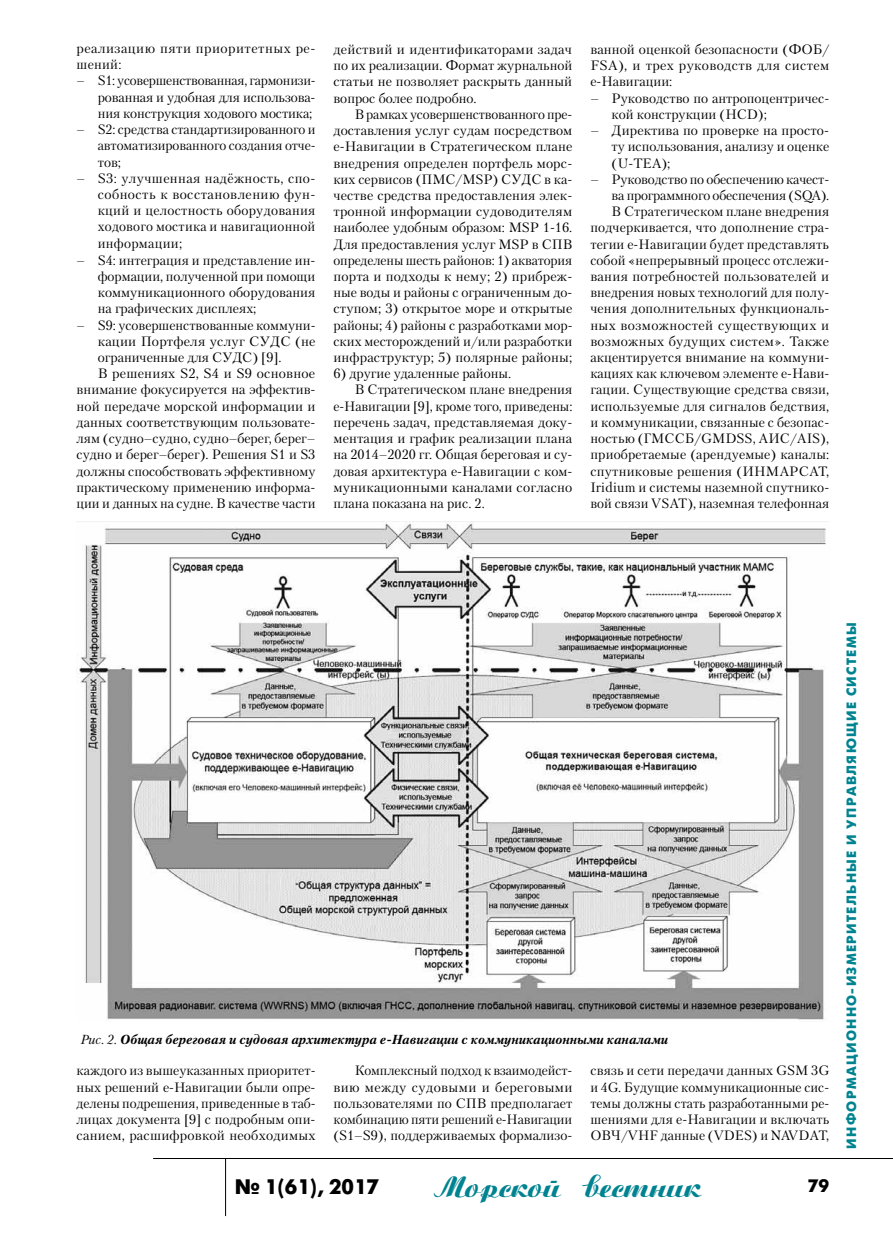
<style>
.page{position:relative;width:893px;height:1234px;background:#fff}
.page>*{position:absolute;margin:0;border:0;box-sizing:border-box;transform-origin:0 0}
.t1{font:25.5px "Boyarsky C";letter-spacing:-.05em;color:#008390}
.t2{font:700 21px "Futuris C";color:#000}
.t3{font:700 18px "Futuris C";color:#000}
.t4{font:13.5px/16.2px "Petersburg C";letter-spacing:.005em;color:#000;text-align:justify}
.t5{font:700 13.5px "Futuris C";letter-spacing:.1em;color:#008390}
.t6{font:13.5px/16.2px "Petersburg C";letter-spacing:.035em;color:#000}
.t7{font:italic 700 13.05px "Petersburg C";color:#000}
.s1{font-weight:400}
</style>
<div class="page">
<hr style="left:153px;top:1157px;width:740px;height:1px;background:#000">
<hr style="left:225px;top:1158px;width:1px;height:57px;background:#000">
<img style="left:76px;top:522px;width:750px;height:498px">
<p class="t6" style="left:77px;top:40px;width:240px">реализацию пяти приоритетных ре&shy;шений:</p>
<p class="t4" style="left:98px;top:72px;width:219px;text-indent:-21px">– S1: усовершенствованная, гармонизи&shy;рованная и удобная для использова&shy;ния конструкция ходового мостика;</p>
<p class="t4" style="left:98px;top:121px;width:219px;text-indent:-21px">– S2: средства стандартизированного и автоматизированного создания отче&shy;тов;</p>
<p class="t4" style="left:98px;top:170px;width:219px;text-indent:-21px">– S3: улучшенная надёжность, спо&shy;собность к восстановлению фун&shy;кций и целостность оборудования ходового мостика и навигационной информации;</p>
<p class="t4" style="left:98px;top:252px;width:219px;text-indent:-21px">– S4: интеграция и представление ин&shy;формации, полученной при помощи коммуникационного оборудования на графических дисплеях;</p>
<p class="t4" style="left:77px;top:316px;width:240px">– S9: усовершенствованные коммуни-</p>
<p class="t4" style="left:98px;top:333px;width:219px">кации Портфеля услуг СУДС (не</p>
<p class="t4" style="left:98px;top:349px;width:185px">ограниченные для СУДС) [9].</p>
<p class="t4" style="left:98px;top:365px;width:219px">В решениях S2, S4 и S9 основное</p>
<p class="t4" style="left:77px;top:381px;width:240px">внимание фокусируется на эффектив-</p>
<p class="t4" style="left:77px;top:397px;width:240px">ной передаче морской информации и</p>
<p class="t4" style="left:77px;top:414px;width:240px">данных соответствующим пользовате-</p>
<p class="t4" style="left:77px;top:430px;width:240px">лям (судно–судно, судно–берег, берег–</p>
<p class="t4" style="left:77px;top:446px;width:240px">судно и берег–берег). Решения S1 и S3</p>
<p class="t4" style="left:77px;top:462px;width:241px">должны способствовать эффективному</p>
<p class="t4" style="left:77px;top:478px;width:240px">практическому применению информа-</p>
<p class="t4" style="left:77px;top:495px;width:240px">ции и данных на судне. В качестве части</p>
<p class="t4" style="left:333px;top:41px;width:240px">действий и идентификаторами задач по их реализации. Формат журнальной статьи не позволяет раскрыть данный вопрос более подробно.</p>
<p class="t4" style="left:333px;top:106px;width:241px;text-indent:21px">В рамках усовершенствованного пре&shy;доставления услуг судам посредством е-Навигации в Стратегическом плане внедрения определен портфель морс&shy;ких сервисов (ПМС/MSP) СУДС в ка&shy;честве средства предоставления элек&shy;тронной информации судоводителям наиболее удобным образом: MSP 1-16.<br>Для предоставления услуг MSP в СПВ определены шесть районов: 1) акватория порта и подходы к нему; 2) прибреж&shy;ные воды и районы с ограниченным до&shy;ступом; 3) открытое море и открытые районы; 4) районы с разработками мор&shy;ских месторождений и/или разработки инфраструктур; 5) полярные районы;</p>
<p class="t4" style="left:333px;top:365px;width:179px">6) другие удаленные районы.</p>
<p class="t4" style="left:355px;top:381px;width:219px">В Стратегическом плане внедрения</p>
<p class="t4" style="left:333px;top:397px;width:240px">е-Навигации [9], кроме того, приведены:</p>
<p class="t4" style="left:333px;top:414px;width:240px">перечень задач, представляемая доку-</p>
<p class="t4" style="left:333px;top:430px;width:240px">ментация и график реализации плана</p>
<p class="t4" style="left:333px;top:446px;width:240px">на 2014–2020 гг. Общая береговая и су-</p>
<p class="t4" style="left:333px;top:462px;width:240px">довая архитектура е-Навигации с ком-</p>
<p class="t4" style="left:333px;top:478px;width:241px">муникационными каналами согласно</p>
<p class="t4" style="left:333px;top:495px;width:153px">плана показана на рис. 2.</p>
<p class="t4" style="left:590px;top:41px;width:241px">ванной оценкой безопасности (ФОБ/ FSA), и трех руководств для систем е-Навигации:</p>
<p class="t4" style="left:612px;top:90px;width:219px;text-indent:-21px">– Руководство по антропоцентричес&shy;кой конструкции (HCD);</p>
<p class="t4" style="left:612px;top:122px;width:219px;text-indent:-21px">– Директива по проверке на просто&shy;ту использования, анализу и оценке (U-TEA);</p>
<p class="t4" style="left:590px;top:171px;width:240px;text-align:right">– Руководство по обеспечению качест&shy;ва программного обеспечения (SQA).<br>В Стратегическом плане внедрения подчеркивается, что дополнение стра&shy;тегии е-Навигации будет представлять собой «непрерывный процесс отслежи&shy;вания потребностей пользователей и внедрения новых технологий для полу&shy;чения дополнительных функциональ&shy;ных возможностей существующих и возможных будущих систем». Также акцентируется внимание на коммуни&shy;кациях как ключевом элементе е-Нави&shy;гации. Существующие средства связи, используемые для сигналов бедствия, и коммуникации, связанные с безопас&shy;ностью (ГМССБ/GMDSS, АИС/AIS), приобретаемые (арендуемые) каналы: спутниковые решения (ИНМАРСАТ, Iridium и системы наземной спутнико&shy;вой связи VSAT), наземная телефонная</p>
<p class="t7" style="left:81px;top:1030px;width:589px"><span class="s1">Рис. 2.</span> Общая береговая и судовая архитектура е-Навигации с коммуникационными каналами</p>
<p class="t4" style="left:77px;top:1062px;width:241px">каждого из вышеуказанных приоритет&shy;ных решений е-Навигации были опре&shy;делены подрешения, приведенные в таб&shy;лицах документа [9] с подробным опи&shy;санием, расшифровкой необходимых</p>
<p class="t4" style="left:333px;top:1062px;width:240px;text-align:left;text-indent:21px">Комплексный подход к взаимодейст&shy;вию между судовыми и береговыми пользователями по СПВ предполагает комбинацию пяти решений е-Навигации (S1–S9), поддерживаемых формализо-</p>
<p class="t4" style="left:590px;top:1062px;width:240px">связь и сети передачи данных GSM 3G и 4G. Будущие коммуникационные сис&shy;темы должны стать разработанными ре&shy;шениями для е-Навигации и включать ОВЧ/VHF данные (VDES) и NAVDAT,</p>
<h2 class="t2" style="left:235px;top:1174px;width:146px">№ 1(61), 2017</h2>
<h1 class="t1" style="left:434px;top:1170px;width:270px">Морской вестник</h1>
<h3 class="t3" style="left:808px;top:1175px;width:23px">79</h3>
<p class="t5" style="left:844px;top:1148px;width:527px;rotate:-90deg">информационно-измерительные и управляющие системы</p>
</div>
